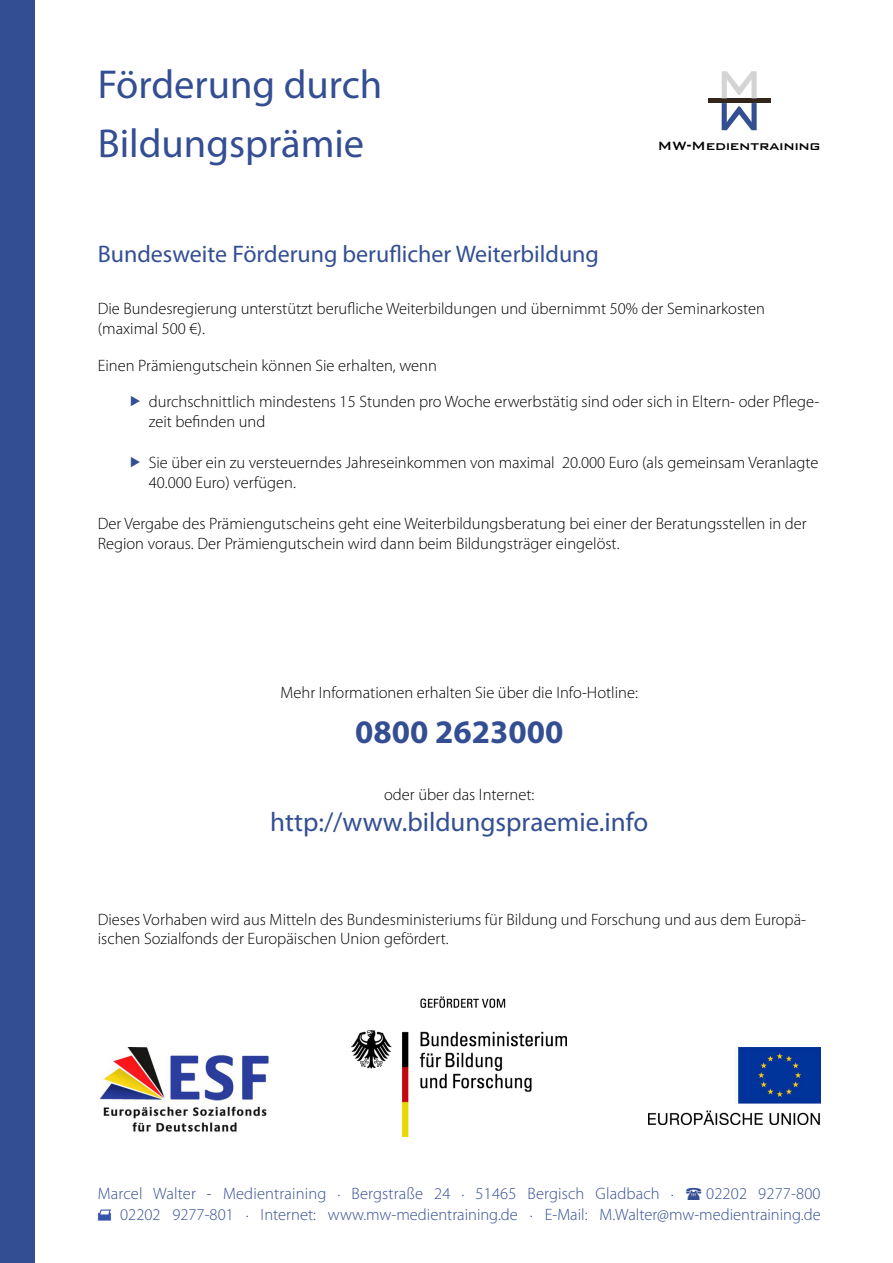
<style>
.page{position:relative;width:893px;height:1263px;background:#fff}
.page>*{position:absolute;margin:0;border:0;box-sizing:border-box;transform-origin:0 0}
.t1{font:40.5px/58.5px "Myriad Pro";color:#334e93}
.t2{font:700 33px "Myriad Pro";color:#334e93}
.t3{font:27px "Myriad Pro";color:#334e93}
.t4{font:24px "Myriad Pro";color:#334e93}
.t5{font:300 16.5px/19.8px "Myriad Pro";color:#000}
.t6{font:300 16.5px/21px "Myriad Pro";letter-spacing:.005em;color:#334e93;text-align:right}
.t7{font:500 16.05px "Bank Gothic BT";letter-spacing:-.025em;color:#000}
</style>
<div class="page">
<img style="left:98px;top:1047px;width:171px;height:85px">
<img style="left:649px;top:1047px;width:172px;height:77px">
<img style="left:351px;top:996px;width:216px;height:140px">
<div style="left:708px;top:98px;width:62px;height:5px;background:#32261c"></div>
<svg style="left:722px;top:71px;width:35px;height:59px"></svg>
<div style="left:0;top:0;width:34px;height:1263px;background:#334e93"></div>
<img style="left:98px;top:1209px;width:14px;height:12px">
<h1 class="t1" style="left:98px;top:55px;width:286px">Förderung durch<br>Bildungsprämie</h1>
<p class="t7" style="left:658px;top:137px;width:165px">MW-Medientraining</p>
<h3 class="t4" style="left:98px;top:239px;width:503px">Bundesweite Förderung beruflicher Weiterbildung</h3>
<p class="t5" style="left:98px;top:298px;width:669px">Die Bundesregierung unterstützt berufliche Weiterbildungen und übernimmt 50% der Seminarkosten (maximal 500 €).</p>
<p class="t5" style="left:98px;top:355px;width:341px">Einen Prämiengutschein können Sie erhalten, wenn</p>
<p class="t5" style="left:149px;top:392px;width:672px">durchschnittlich mindestens 15 Stunden pro Woche erwerbstätig sind oder sich in Eltern- oder Pflege&shy;zeit befinden und</p>
<p class="t5" style="left:149px;top:453px;width:671px">Sie über ein zu versteuerndes Jahreseinkommen von maximal 20.000 Euro (als gemeinsam Veranlagte<br>40.000 Euro) verfügen.</p>
<p class="t5" style="left:98px;top:514px;width:710px">Der Vergabe des Prämiengutscheins geht eine Weiterbildungsberatung bei einer der Beratungsstellen in der<br>Region voraus. Der Prämiengutschein wird dann beim Bildungsträger eingelöst.</p>
<p class="t5" style="left:281px;top:683px;width:359px">Mehr Informationen erhalten Sie über die Info-Hotline:</p>
<h2 class="t2" style="left:355px;top:710px;width:210px">0800 2623000</h2>
<p class="t5" style="left:384px;top:784px;width:152px">oder über das Internet:</p>
<h3 class="t3" style="left:270px;top:805px;width:379px">http://www.bildungspraemie.info</h3>
<p class="t5" style="left:98px;top:909px;width:710px">Dieses Vorhaben wird aus Mitteln des Bundesministeriums für Bildung und Forschung und aus dem Europä&shy;ischen Sozialfonds der Europäischen Union gefördert.</p>
<p class="t6" style="left:98px;top:1183px;width:577px">Marcel Walter - Medientraining . Bergstraße 24 . 51465 Bergisch Gladbach .</p>
<p class="t6" style="left:120px;top:1183px;width:702px">02202 9277-800<br>02202 9277-801 . Internet: www.mw-medientraining.de . E-Mail: M.Walter@mw-medientraining.de</p>
</div>
